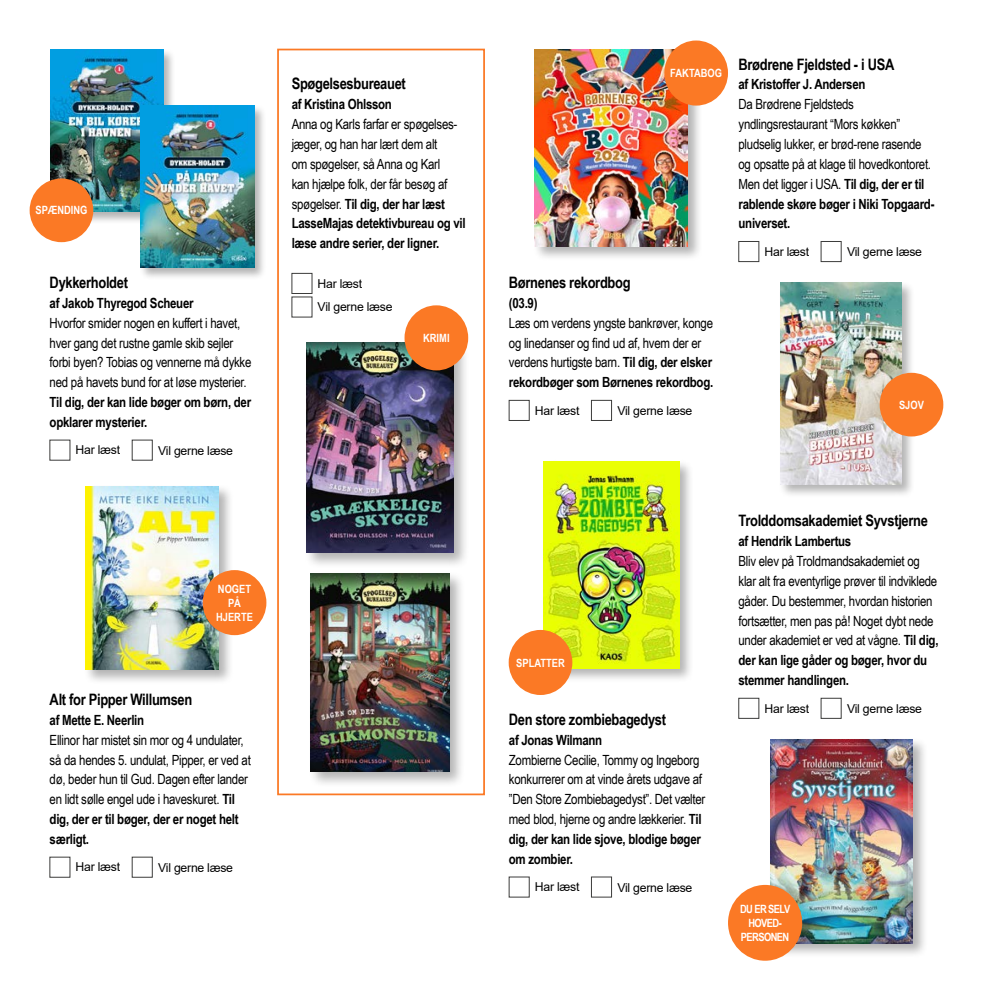
<style>
.page{position:relative;width:993px;height:993px;background:#fff}
.page>*{position:absolute;margin:0;border:0;box-sizing:border-box;transform-origin:0 0}
.id289{font:700 15.75px "Arial Narrow";letter-spacing:-.02em;color:#000}
.id292{font:14px/19.8px "Arial Narrow";letter-spacing:-.02em;color:#000}
.id291{font:700 14px "Arial Narrow";letter-spacing:-.02em;color:#000}
.t1{font:12.25px/22.8px "Arial";letter-spacing:-.02em;color:#000}
.t2{font:700 11.38px/14px "Arial Narrow";color:#fff;text-align:center}
.t3{font:700 11.38px/14px "Arial Narrow";letter-spacing:-.05em;color:#fff;text-align:center}
.s1{font-weight:700}
</style>
<div class="page">
<div style="left:277px;top:49px;width:208px;height:746px;border:2px solid #fb7925"></div>
<div style="left:83px;top:484px;width:150px;height:200px;background:#000;opacity:.3"></div>
<img style="left:85px;top:486px;width:133px;height:183px">
<div style="left:203px;top:570px;width:63px;height:65px;background:#fb7925;border-radius:50%"></div>
<div style="left:532px;top:48px;width:170px;height:213px;background:#000;opacity:.3"></div>
<img style="left:534px;top:49px;width:153px;height:197px">
<div style="left:664px;top:40px;width:63px;height:66px;background:#fb7925;border-radius:50%"></div>
<div style="left:304px;top:340px;width:166px;height:228px;background:#000;opacity:.3"></div>
<img style="left:306px;top:342px;width:147px;height:210px">
<div style="left:308px;top:570px;width:157px;height:217px;background:#000;opacity:.3"></div>
<img style="left:310px;top:573px;width:139px;height:198px">
<div style="left:404px;top:305px;width:64px;height:65px;background:#fb7925;border-radius:50%"></div>
<div style="left:541px;top:459px;width:152px;height:224px;background:#000;opacity:.3"></div>
<img style="left:543px;top:461px;width:135px;height:207px">
<div style="left:508px;top:629px;width:64px;height:65px;background:#fb7925;border-radius:50%"></div>
<div style="left:777px;top:280px;width:137px;height:218px;background:#000;opacity:.3"></div>
<img style="left:780px;top:282px;width:121px;height:202px">
<div style="left:767px;top:736px;width:160px;height:222px;background:#000;opacity:.3"></div>
<img style="left:770px;top:738px;width:142px;height:205px">
<div style="left:727px;top:884px;width:75px;height:76px;background:#fb7925;border-radius:50%"></div>
<div style="left:879px;top:372px;width:64px;height:64px;background:#fb7925;border-radius:50%"></div>
<div style="left:49px;top:48px;width:127px;height:176px;background:#000;opacity:.3"></div>
<img style="left:50px;top:49px;width:113px;height:162px">
<div style="left:139px;top:104px;width:127px;height:176px;background:#000;opacity:.3"></div>
<img style="left:141px;top:106px;width:113px;height:161px">
<div style="left:30px;top:178px;width:63px;height:64px;background:#fb7925;border-radius:50%"></div>
<div style="left:591px;top:400px;width:20px;height:20px;background:#fff;border:1px solid #3c3c3b"></div>
<div style="left:738px;top:241px;width:20px;height:21px;background:#fff;border:1px solid #3c3c3b"></div>
<div style="left:820px;top:241px;width:21px;height:21px;background:#fff;border:1px solid #3c3c3b"></div>
<div style="left:738px;top:697px;width:20px;height:21px;background:#fff;border:1px solid #3c3c3b"></div>
<p class="t2" style="left:36px;top:203px;width:53px">SPÆNDING</p>
<h2 class="id289" style="left:50px;top:270px;width:80px">Dykkerholdet</h2>
<h2 class="id291" style="left:50px;top:292px;width:145px">af Jakob Thyregod Scheuer</h2>
<p class="id292" style="left:50px;top:312px;width:203px">Hvorfor smider nogen en kuffert i havet, hver gang det rustne gamle skib sejler forbi byen? Tobias og vennerne må dykke ned på havets bund for at løse mysterier.<br><span class="s1">Til dig, der kan lide bøger om børn, der opklarer mysterier.</span></p>
<p class="t1" style="left:76px;top:438px;width:46px">Har læst</p>
<p class="t1" style="left:158px;top:439px;width:76px">Vil gerne læse</p>
<p class="t2" style="left:216px;top:581px;width:38px">NOGET<br>PÅ<br>HJERTE</p>
<h2 class="id289" style="left:50px;top:687px;width:144px">Alt for Pipper Willumsen</h2>
<h2 class="id291" style="left:50px;top:709px;width:96px">af Mette E. Neerlin</h2>
<p class="id292" style="left:50px;top:729px;width:203px">Ellinor har mistet sin mor og 4 undulater, så da hendes 5. undulat, Pipper, er ved at dø, beder hun til Gud. Dagen efter lander en lidt sølle engel ude i haveskuret. <span class="s1">Til dig, der er til bøger, der er noget helt særligt.</span></p>
<p class="t1" style="left:76px;top:855px;width:46px">Har læst</p>
<p class="t1" style="left:158px;top:855px;width:76px">Vil gerne læse</p>
<p class="t2" style="left:670px;top:66px;width:53px">FAKTABOG</p>
<h2 class="id289" style="left:291px;top:72px;width:116px">Spøgelsesbureauet</h2>
<h2 class="id291" style="left:291px;top:94px;width:102px">af Kristina Ohlsson</h2>
<p class="id292" style="left:291px;top:114px;width:175px">Anna og Karls farfar er spøgelses&shy;jæger, og han har lært dem alt<br>om spøgelser, så Anna og Karl<br>kan hjælpe folk, der får besøg af spøgelser. <span class="s1">Til dig, der har læst<br>LasseMajas detektivbureau og vil læse andre serier, der ligner.</span></p>
<p class="t1" style="left:317px;top:272px;width:76px">Har læst<br>Vil gerne læse</p>
<h2 class="id289" style="left:508px;top:270px;width:123px">Børnenes rekordbog</h2>
<h2 class="id291" style="left:508px;top:292px;width:30px">(03.9)</h2>
<p class="id292" style="left:508px;top:312px;width:206px">Læs om verdens yngste bankrøver, konge og linedanser og find ud af, hvem der er verdens hurtigste barn. <span class="s1">Til dig, der elsker rekordbøger som Børnenes rekordbog.</span></p>
<p class="t1" style="left:534px;top:398px;width:46px">Har læst</p>
<p class="t1" style="left:617px;top:399px;width:76px">Vil gerne læse</p>
<p class="t2" style="left:423px;top:330px;width:28px">KRIMI</p>
<h2 class="id289" style="left:738px;top:52px;width:157px">Brødrene Fjeldsted - i USA</h2>
<h2 class="id291" style="left:738px;top:74px;width:128px">af Kristoffer J. Andersen</h2>
<p class="id292" style="left:738px;top:94px;width:197px">Da Brødrene Fjeldsteds yndlingsrestaurant “Mors køkken” pludselig lukker, er brød-rene rasende og opsatte på at klage til hovedkontoret.<br>Men det ligger i USA. <span class="s1">Til dig, der er til rablende skøre bøger i Niki Topgaard&shy;universet.</span></p>
<p class="t1" style="left:764px;top:240px;width:46px">Har læst</p>
<p class="t1" style="left:846px;top:240px;width:76px">Vil gerne læse</p>
<p class="t2" style="left:898px;top:397px;width:26px">SJOV</p>
<p class="t2" style="left:516px;top:654px;width:50px">SPLATTER</p>
<h2 class="id289" style="left:508px;top:707px;width:159px">Den store zombiebagedyst</h2>
<h2 class="id291" style="left:508px;top:729px;width:95px">af Jonas Wilmann</h2>
<p class="id292" style="left:508px;top:749px;width:198px">Zombierne Cecilie, Tommy og Ingeborg konkurrerer om at vinde årets udgave af ”Den Store Zombiebagedyst”. Det vælter med blod, hjerne og andre lækkerier. <span class="s1">Til dig, der kan lide sjove, blodige bøger om zombier.</span></p>
<p class="t1" style="left:534px;top:875px;width:46px">Har læst</p>
<p class="t1" style="left:617px;top:875px;width:76px">Vil gerne læse</p>
<h2 class="id289" style="left:738px;top:508px;width:191px">Trolddomsakademiet Syvstjerne</h2>
<h2 class="id291" style="left:738px;top:530px;width:114px">af Hendrik Lambertus</h2>
<p class="id292" style="left:738px;top:550px;width:201px">Bliv elev på Troldmandsakademiet og klar alt fra eventyrlige prøver til indviklede gåder. Du bestemmer, hvordan historien fortsætter, men pas på! Noget dybt nede under akademiet er ved at vågne. <span class="s1">Til dig, der kan lige gåder og bøger, hvor du stemmer handlingen.</span></p>
<p class="t1" style="left:764px;top:696px;width:46px">Har læst</p>
<p class="t1" style="left:846px;top:697px;width:76px">Vil gerne læse</p>
<p class="t3" style="left:739px;top:901px;width:52px">DU ER SELV<br>HOVED-<br>PERSONEN</p>
</div>
